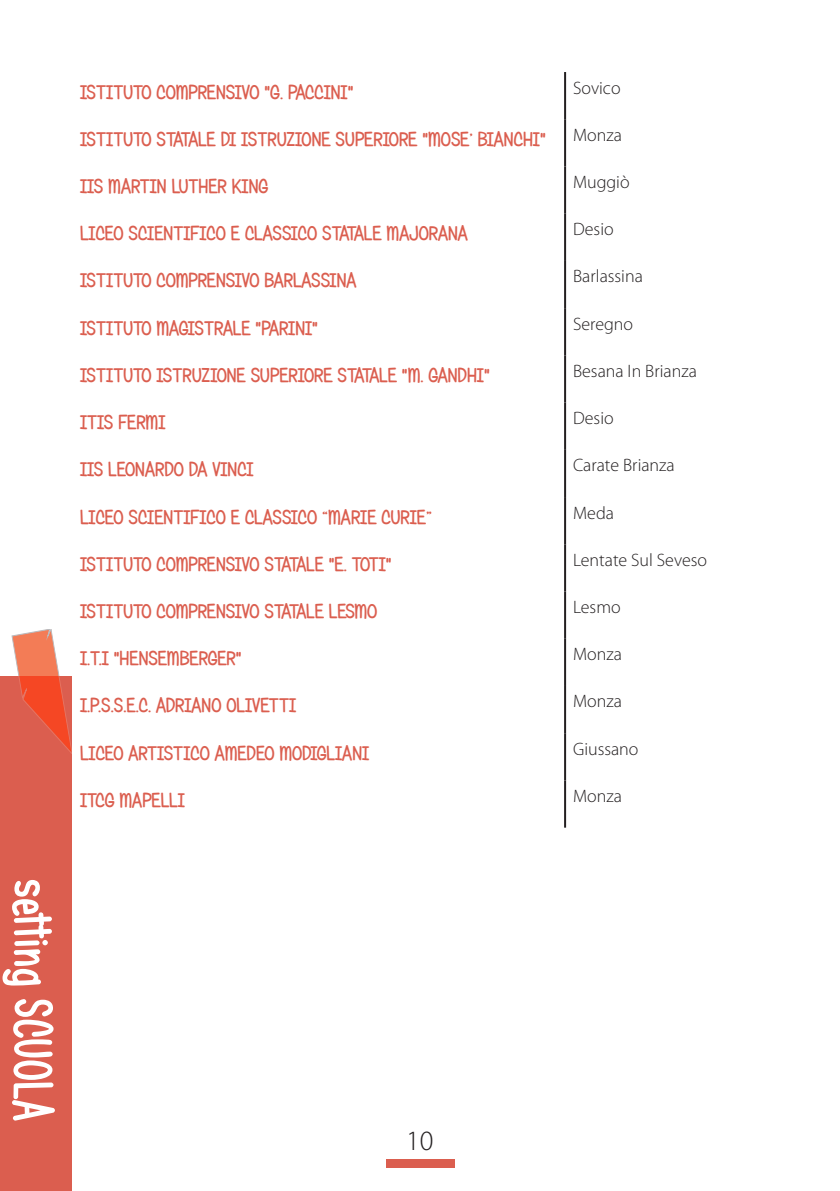
<style>
.page{position:relative;width:840px;height:1191px;background:#fff}
.page>*{position:absolute;margin:0;border:0;box-sizing:border-box;transform-origin:0 0}
.t1{font:700 54px "Candy Round BTN Cond";color:#fff}
.t2{font:300 28px "Myriad Pro";color:#231f20}
.t3{font:20px "Candy Round BTN Bold";color:#db5e4f}
.t4{font:300 18px "Myriad Pro";color:#231f20}
</style>
<div class="page">
<div style="left:0;top:677px;width:72px;height:514px;background:#db5e4f"></div>
<div style="left:386px;top:1159px;width:68px;height:8px;background:#db5e4f"></div>
<svg style="left:12px;top:629px;width:60px;height:124px"></svg>
<hr style="left:563px;top:72px;width:2px;height:47px;background:#231f20">
<hr style="left:563px;top:119px;width:2px;height:47px;background:#231f20">
<hr style="left:563px;top:166px;width:2px;height:48px;background:#231f20">
<hr style="left:563px;top:214px;width:2px;height:47px;background:#231f20">
<hr style="left:563px;top:261px;width:2px;height:47px;background:#231f20">
<hr style="left:563px;top:308px;width:2px;height:47px;background:#231f20">
<hr style="left:563px;top:355px;width:2px;height:47px;background:#231f20">
<hr style="left:563px;top:402px;width:2px;height:48px;background:#231f20">
<hr style="left:563px;top:450px;width:2px;height:47px;background:#231f20">
<hr style="left:563px;top:497px;width:2px;height:47px;background:#231f20">
<hr style="left:563px;top:544px;width:2px;height:47px;background:#231f20">
<hr style="left:563px;top:591px;width:2px;height:48px;background:#231f20">
<hr style="left:563px;top:639px;width:2px;height:47px;background:#231f20">
<hr style="left:563px;top:686px;width:2px;height:47px;background:#231f20">
<hr style="left:563px;top:733px;width:2px;height:47px;background:#231f20">
<hr style="left:563px;top:780px;width:2px;height:47px;background:#231f20">
<p class="t3" style="left:80px;top:80px;width:275px">ISTITUTO COMPRENSIVO "G. PACCINI"</p>
<p class="t4" style="left:572px;top:78px;width:49px">Sovico</p>
<p class="t3" style="left:80px;top:127px;width:467px">ISTITUTO STATALE DI ISTRUZIONE SUPERIORE "MOSE’ BIANCHI"</p>
<p class="t4" style="left:572px;top:125px;width:50px">Monza</p>
<p class="t3" style="left:80px;top:174px;width:190px">IIS MARTIN LUTHER KING</p>
<p class="t4" style="left:572px;top:172px;width:58px">Muggiò</p>
<p class="t3" style="left:80px;top:222px;width:389px">LICEO SCIENTIFICO E CLASSICO STATALE MAJORANA</p>
<p class="t4" style="left:572px;top:219px;width:42px">Desio</p>
<p class="t3" style="left:80px;top:269px;width:278px">ISTITUTO COMPRENSIVO BARLASSINA</p>
<p class="t4" style="left:572px;top:266px;width:71px">Barlassina</p>
<p class="t3" style="left:80px;top:316px;width:239px">ISTITUTO MAGISTRALE "PARINI"</p>
<p class="t4" style="left:572px;top:314px;width:61px">Seregno</p>
<p class="t3" style="left:80px;top:363px;width:411px">ISTITUTO ISTRUZIONE SUPERIORE STATALE "M. GANDHI"</p>
<p class="t4" style="left:572px;top:361px;width:125px">Besana In Brianza</p>
<p class="t3" style="left:80px;top:410px;width:87px">ITIS FERMI</p>
<p class="t4" style="left:572px;top:408px;width:42px">Desio</p>
<p class="t3" style="left:80px;top:458px;width:175px">IIS LEONARDO DA VINCI</p>
<p class="t4" style="left:572px;top:455px;width:103px">Carate Brianza</p>
<p class="t3" style="left:80px;top:505px;width:353px">LICEO SCIENTIFICO E CLASSICO “MARIE CURIE”</p>
<p class="t4" style="left:572px;top:502px;width:42px">Meda</p>
<p class="t3" style="left:80px;top:552px;width:313px">ISTITUTO COMPRENSIVO STATALE "E. TOTI"</p>
<p class="t4" style="left:572px;top:550px;width:135px">Lentate Sul Seveso</p>
<p class="t3" style="left:80px;top:599px;width:299px">ISTITUTO COMPRENSIVO STATALE LESMO</p>
<p class="t4" style="left:572px;top:597px;width:49px">Lesmo</p>
<p class="t3" style="left:80px;top:647px;width:163px">I.T.I "HENSEMBERGER"</p>
<p class="t4" style="left:572px;top:644px;width:50px">Monza</p>
<p class="t3" style="left:80px;top:694px;width:217px">I.P.S.S.E.C. ADRIANO OLIVETTI</p>
<p class="t4" style="left:572px;top:691px;width:50px">Monza</p>
<p class="t3" style="left:80px;top:741px;width:290px">LICEO ARTISTICO AMEDEO MODIGLIANI</p>
<p class="t4" style="left:572px;top:739px;width:67px">Giussano</p>
<p class="t3" style="left:80px;top:788px;width:106px">ITCG MAPELLI</p>
<p class="t4" style="left:572px;top:786px;width:50px">Monza</p>
<h1 class="t1" style="left:65px;top:879px;width:244px;rotate:90deg">setting SCUOLA</h1>
<h2 class="t2" style="left:406px;top:1125px;width:29px">10</h2>
</div>
